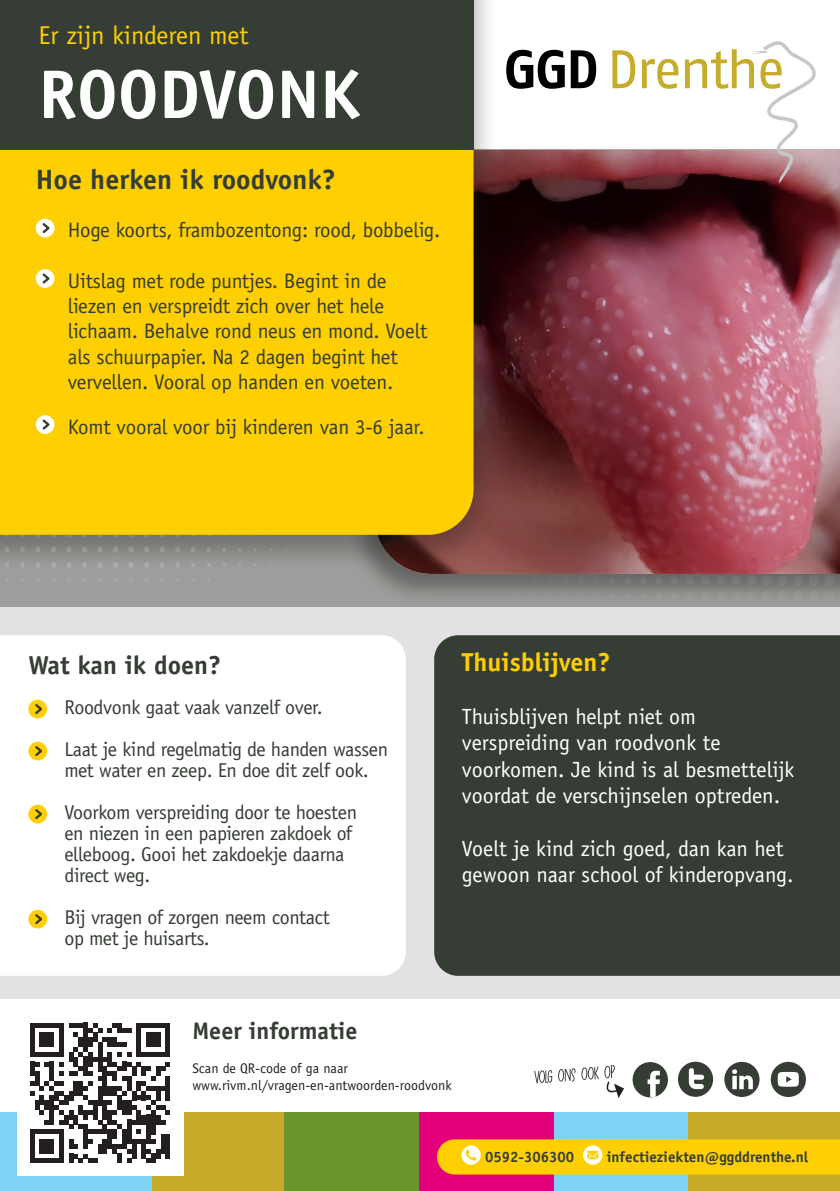
<style>
.page{position:relative;width:840px;height:1191px;background:#fff}
.page>*{position:absolute;margin:0;border:0;box-sizing:border-box;transform-origin:0 0}
.tussenkop_12punt{font:700 69px "Officina Sans Std";color:#fff}
.tussenkop_12punt-2{font:700 28px "Officina Sans Std";color:#363d35}
.tussenkop_12punt-3{font:700 26px "Officina Sans Std";color:#363d35}
.t1{font:700 26px "Officina Sans Std";color:#fed001}
.tussenkop_12punt-4{font:25.8px "Officina Sans Std";color:#fed001}
.tussenkop_12punt-5{font:700 24px "Officina Sans Std";color:#363d35}
.t2{font:22px/26.4px "Officina Sans Std";color:#fff}
.tussenkop_12punt-6{font:21px/25.2px "Officina Sans Std";letter-spacing:-.01em;color:#363d35}
.tussenkop_12punt-7{font:20px/21px "Officina Sans Std";letter-spacing:-.02em;color:#363d35}
.tussenkop_12punt-8{font:700 15px "Officina Sans Std";color:#363d35}
.t3{font:14px "Officina Sans Std";color:#231f20}
</style>
<div class="page">
<div style="left:0;top:150px;width:839px;height:485px;background:#9b9e9a"></div>
<div style="left:0;top:607px;width:839px;height:391px;background:#e1e2e1"></div>
<div style="left:0;top:635px;width:405px;height:340px;background:#fff"></div>
<svg style="left:839px;top:529px;width:1px;height:25px"></svg>
<div style="left:730px;top:606px;width:10px;height:10px;background:#e1e2e1;border-radius:50%"></div>
<svg style="left:839px;top:560px;width:1px;height:64px"></svg>
<div style="left:344px;top:144px;width:495px;height:462px;background:#231f20;opacity:.45"></div>
<img style="left:374px;top:150px;width:465px;height:424px">
<svg style="left:506px;top:50px;width:58px;height:39px"></svg>
<svg style="left:570px;top:50px;width:26px;height:38px"></svg>
<svg style="left:612px;top:50px;width:22px;height:38px"></svg>
<svg style="left:642px;top:59px;width:36px;height:30px"></svg>
<svg style="left:684px;top:41px;width:131px;height:143px"></svg>
<div style="left:0;top:0;width:497px;height:572px;background:#231f20;opacity:.33"></div>
<div style="left:0;top:150px;width:473px;height:385px;background:#fed001"></div>
<div style="left:0;top:0;width:473px;height:150px;background:#363d35"></div>
<div style="left:36px;top:219px;width:18px;height:18px;background:#fff;border-radius:50%"></div>
<svg style="left:42px;top:221px;width:10px;height:14px"></svg>
<svg style="left:36px;top:269px;width:18px;height:19px"></svg>
<svg style="left:40px;top:271px;width:12px;height:15px"></svg>
<svg style="left:36px;top:415px;width:18px;height:19px"></svg>
<svg style="left:40px;top:417px;width:12px;height:15px"></svg>
<div style="left:434px;top:635px;width:405px;height:340px;background:#363d35"></div>
<div style="left:149px;top:1112px;width:135px;height:79px;background:#c6ac2a"></div>
<div style="left:284px;top:1112px;width:135px;height:79px;background:#69942e"></div>
<div style="left:554px;top:1112px;width:134px;height:79px;background:#7cd3f6"></div>
<div style="left:419px;top:1112px;width:135px;height:79px;background:#e3007a"></div>
<div style="left:0;top:1112px;width:151px;height:79px;background:#7cd3f6"></div>
<div style="left:688px;top:1112px;width:151px;height:79px;background:#c6ac2a"></div>
<svg style="left:28px;top:699px;width:19px;height:19px"></svg>
<svg style="left:33px;top:702px;width:12px;height:14px"></svg>
<svg style="left:28px;top:741px;width:19px;height:19px"></svg>
<svg style="left:33px;top:744px;width:12px;height:14px"></svg>
<svg style="left:28px;top:804px;width:19px;height:19px"></svg>
<svg style="left:33px;top:807px;width:12px;height:14px"></svg>
<svg style="left:28px;top:909px;width:19px;height:19px"></svg>
<svg style="left:33px;top:912px;width:12px;height:14px"></svg>
<div style="left:632px;top:1062px;width:35px;height:35px;background:#363d35;border-radius:50%"></div>
<svg style="left:647px;top:1070px;width:12px;height:27px"></svg>
<div style="left:677px;top:1061px;width:35px;height:35px;background:#363d35;border-radius:50%"></div>
<div style="left:724px;top:1061px;width:35px;height:36px;background:#363d35;border-radius:50%"></div>
<svg style="left:732px;top:1069px;width:20px;height:20px"></svg>
<svg style="left:688px;top:1068px;width:15px;height:21px"></svg>
<svg style="left:534px;top:1065px;width:89px;height:33px"></svg>
<div style="left:770px;top:1061px;width:35px;height:36px;background:#363d35;border-radius:50%"></div>
<svg style="left:777px;top:1072px;width:21px;height:14px"></svg>
<div style="left:17px;top:1010px;width:166px;height:166px;background:#fff"></div>
<svg style="left:30px;top:1022px;width:140px;height:141px"></svg>
<div style="left:165px;top:1134px;width:5px;height:24px;background:#231f20"></div>
<div style="left:437px;top:1139px;width:402px;height:35px;background:#fed001"></div>
<svg style="left:582px;top:1145px;width:20px;height:19px"></svg>
<svg style="left:586px;top:1150px;width:12px;height:9px"></svg>
<p class="tussenkop_12punt-4" style="left:39px;top:20px;width:211px">Er zijn kinderen met</p>
<p class="tussenkop_12punt" style="left:39px;top:51px;width:322px">ROODVONK</p>
<p class="tussenkop_12punt-2" style="left:36px;top:162px;width:301px">Hoe herken ik roodvonk?</p>
<p class="tussenkop_12punt-6" style="left:68px;top:218px;width:374px">Hoge koorts, frambozentong: rood, bobbelig.</p>
<p class="tussenkop_12punt-6" style="left:68px;top:268px;width:361px">Uitslag met rode puntjes. Begint in de liezen en verspreidt zich over het hele lichaam. Behalve rond neus en mond. Voelt als schuurpapier. Na 2 dagen begint het vervellen. Vooral op handen en voeten.</p>
<p class="tussenkop_12punt-6" style="left:68px;top:414px;width:358px">Komt vooral voor bij kinderen van 3-6 jaar.</p>
<p class="tussenkop_12punt-3" style="left:28px;top:649px;width:194px">Wat kan ik doen?</p>
<p class="tussenkop_12punt-7" style="left:64px;top:697px;width:259px">Roodvonk gaat vaak vanzelf over.</p>
<p class="tussenkop_12punt-7" style="left:64px;top:739px;width:325px">Laat je kind regelmatig de handen wassen met water en zeep. En doe dit zelf ook.</p>
<p class="tussenkop_12punt-7" style="left:64px;top:802px;width:294px">Voorkom verspreiding door te hoesten en niezen in een papieren zakdoek of elleboog. Gooi het zakdoekje daarna direct weg.</p>
<p class="tussenkop_12punt-7" style="left:64px;top:907px;width:267px">Bij vragen of zorgen neem contact</p>
<p class="tussenkop_12punt-7" style="left:64px;top:928px;width:147px">op met je huisarts.</p>
<p class="t1" style="left:461px;top:646px;width:150px">Thuisblijven?</p>
<p class="t2" style="left:461px;top:703px;width:334px">Thuisblijven helpt niet om verspreiding van roodvonk te voorkomen. Je kind is al besmettelijk voordat de verschijnselen optreden.</p>
<p class="t2" style="left:461px;top:835px;width:333px">Voelt je kind zich goed, dan kan het gewoon naar school of kinderopvang.</p>
<p class="tussenkop_12punt-5" style="left:192px;top:1016px;width:166px">Meer informatie</p>
<p class="t3" style="left:192px;top:1060px;width:157px">Scan de QR-code of ga naar</p>
<p class="t3" style="left:192px;top:1076px;width:261px">www.rivm.nl/vragen-en-antwoorden-roodvonk</p>
<p class="tussenkop_12punt-8" style="left:485px;top:1147px;width:90px">0592-306300</p>
<p class="tussenkop_12punt-8" style="left:606px;top:1147px;width:203px">infectieziekten@ggddrenthe.nl</p>
</div>
